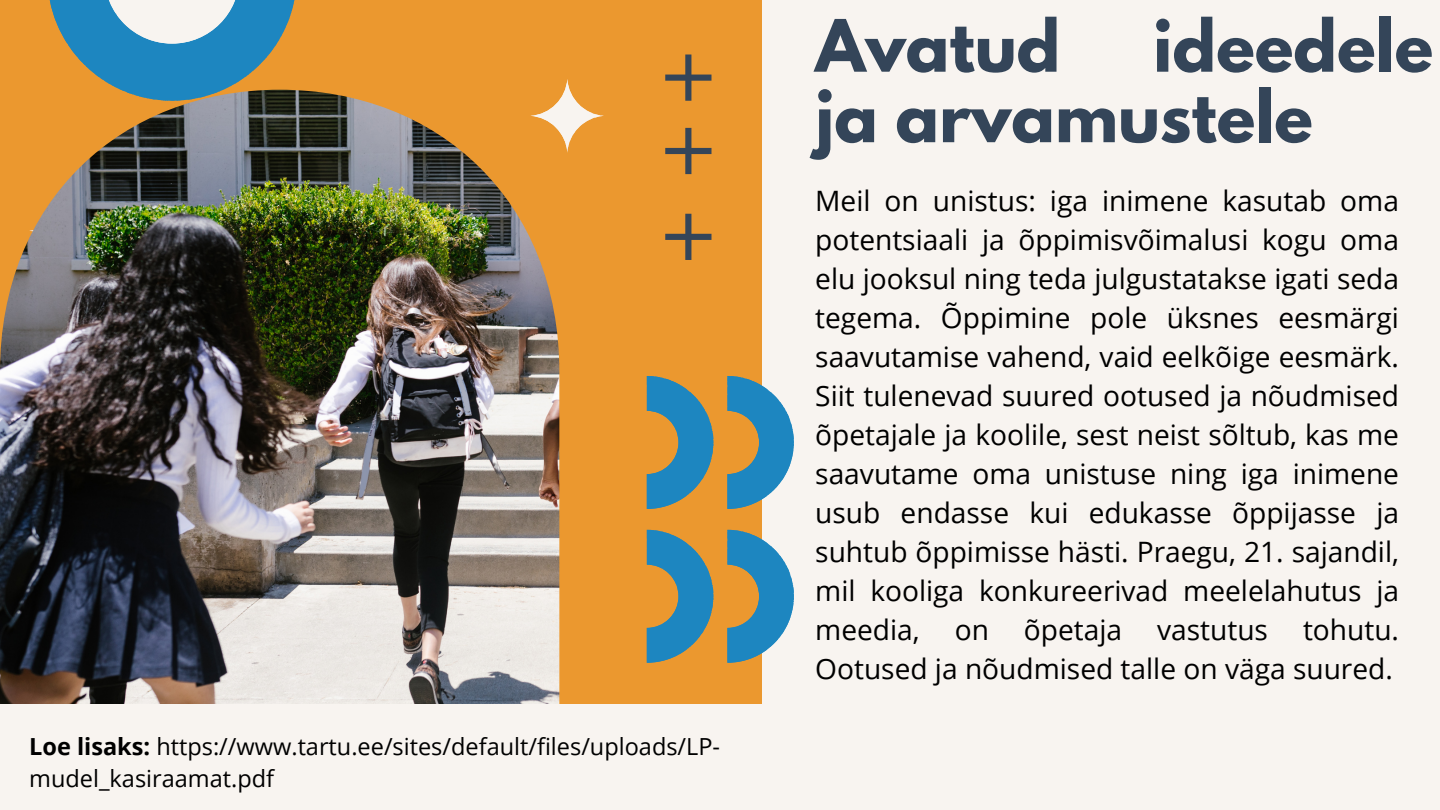
<style>
.page{position:relative;width:1440px;height:810px;background:#f8f4f0}
.page>*{position:absolute;margin:0;border:0;box-sizing:border-box;transform-origin:0 0}
.t1{font:700 64px/70.5px "League Spartan";color:#344559}
.t2{font:28.1px/39px "Open Sans";color:#000;text-align:justify}
.t3{font:23.5px/32.2px "Open Sans";color:#000}
.s1{font-weight:700}
</style>
<div class="page">
<div style="left:0;top:0;width:761px;height:810px;background:#eb982f"></div>
<img style="left:0;top:90px;width:559px;height:614px">
<svg style="left:530px;top:79px;width:74px;height:73px"></svg>
<svg style="left:47px;top:0;width:249px;height:101px"></svg>
<svg style="left:665px;top:54px;width:47px;height:47px"></svg>
<div style="left:0;top:705px;width:815px;height:105px;background:#f8f4f0"></div>
<svg style="left:665px;top:127px;width:47px;height:47px"></svg>
<svg style="left:665px;top:213px;width:47px;height:47px"></svg>
<svg style="left:646px;top:376px;width:148px;height:287px"></svg>
<p class="t3" style="left:29px;top:729px;width:692px"><span class="s1">Loe lisaks:</span> https://www.tartu.ee/sites/default/files/uploads/LP&shy;mudel_kasiraamat.pdf</p>
<p class="t1" style="left:815px;top:19px;width:619px;text-indent:338px">ideedele ja arvamustele</p>
<p class="t2" style="left:815px;top:181px;width:585px">Meil on unistus: iga inimene kasutab oma potentsiaali ja õppimisvõimalusi kogu oma elu jooksul ning teda julgustatakse igati seda tegema. Õppimine pole üksnes eesmärgi saavutamise vahend, vaid eelkõige eesmärk.<br>Siit tulenevad suured ootused ja nõudmised õpetajale ja koolile, sest neist sõltub, kas me saavutame oma unistuse ning iga inimene usub endasse kui edukasse õppijasse ja suhtub õppimisse hästi. Praegu, 21. sajandil, mil kooliga konkureerivad meelelahutus ja meedia, on õpetaja vastutus tohutu.<br>Ootused ja nõudmised talle on väga suured.</p>
<p class="t1" style="left:815px;top:19px;width:247px">Avatud</p>
</div>
